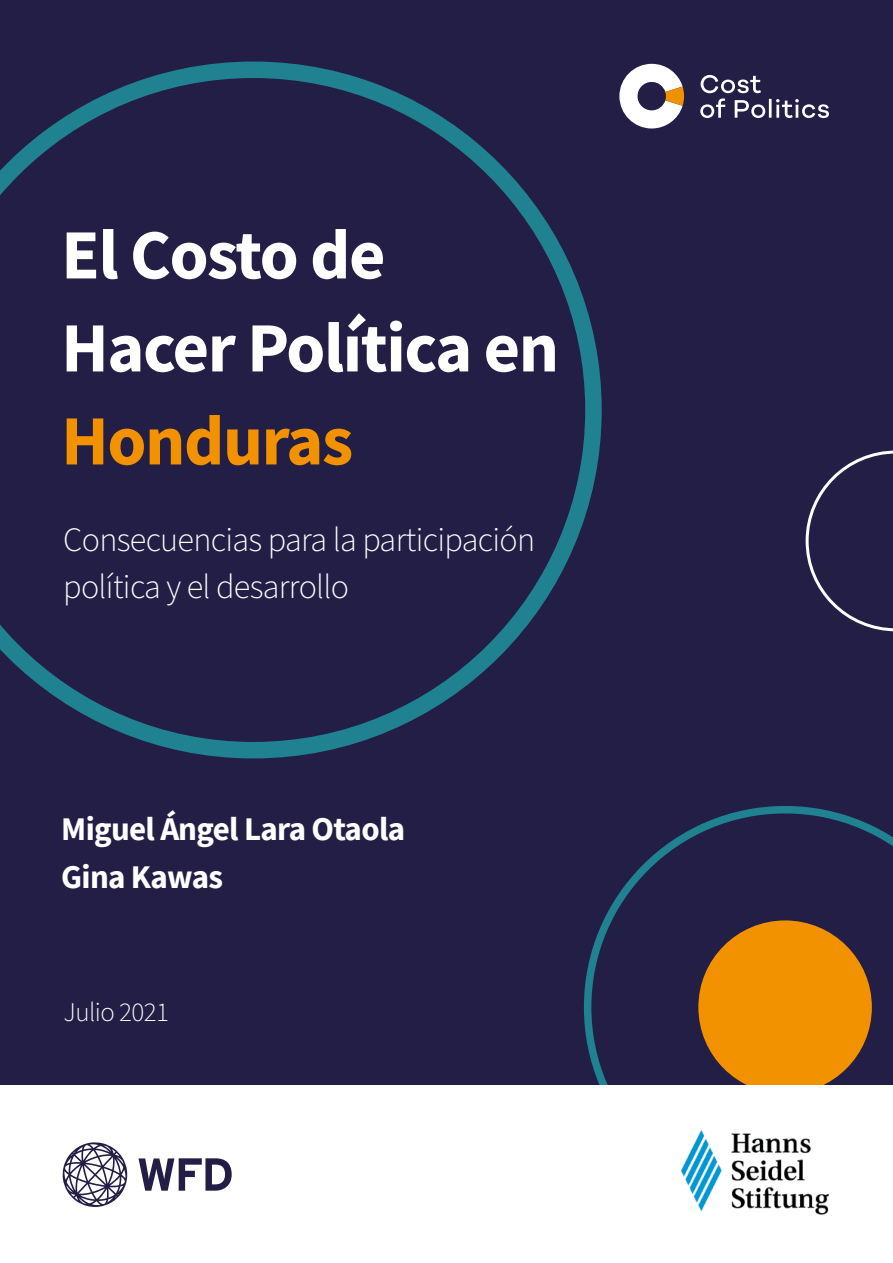
<style>
.page{position:relative;width:893px;height:1263px;background:#231e45}
.page>*{position:absolute;margin:0;border:0;box-sizing:border-box;transform-origin:0 0}
.t1{font:700 70.5px/93px "Source Sans Pro";letter-spacing:-.02em;color:#fff}
.t2{font:700 70.5px "Source Sans Pro";letter-spacing:-.02em;color:#f39200}
.t3{font:300 34.2px/46.7px "Source Sans Pro";letter-spacing:-.02em;color:#fff}
.t4{font:700 33px/48px "Source Sans Pro";letter-spacing:-.02em;color:#fff}
.t5{font:300 27px "Source Sans Pro";letter-spacing:-.02em;color:#fff}
</style>
<div class="page">
<svg style="left:584px;top:806px;width:309px;height:279px"></svg>
<svg style="left:806px;top:451px;width:87px;height:180px"></svg>
<svg style="left:700px;top:75px;width:129px;height:43px"></svg>
<svg style="left:619px;top:64px;width:65px;height:64px"></svg>
<div style="left:0;top:1085px;width:893px;height:178px;background:#fff"></div>
<svg style="left:138px;top:1158px;width:94px;height:33px"></svg>
<svg style="left:62px;top:1142px;width:65px;height:65px"></svg>
<svg style="left:0;top:62px;width:602px;height:696px"></svg>
<img style="left:680px;top:1130px;width:150px;height:85px">
<h1 class="t1" style="left:61px;top:207px;width:499px">El Costo de<br>Hacer Política en</h1>
<h1 class="t2" style="left:61px;top:393px;width:294px">Honduras</h1>
<p class="t3" style="left:63px;top:518px;width:473px">Consecuencias para la participación política y el desarrollo</p>
<p class="t4" style="left:61px;top:804px;width:345px">Miguel Ángel Lara Otaola<br>Gina Kawas</p>
<p class="t5" style="left:63px;top:994px;width:107px">Julio 2021</p>
</div>
